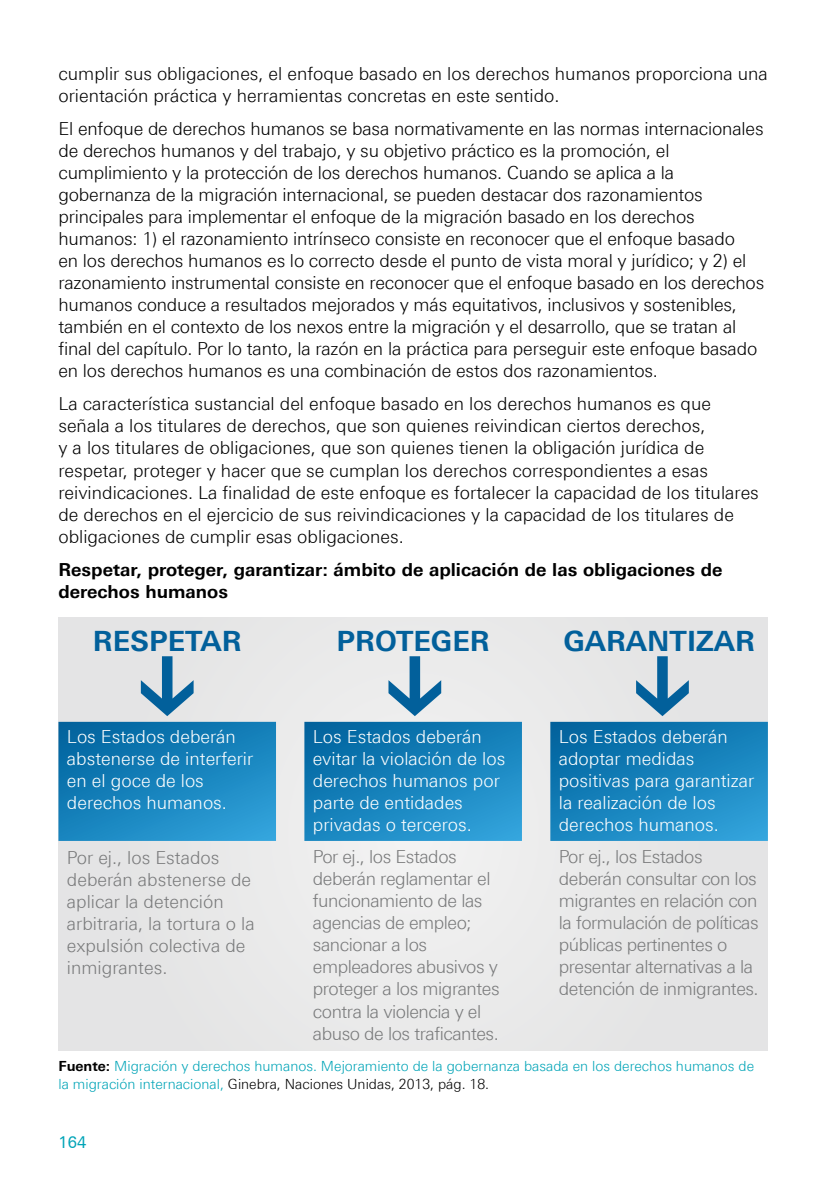
<style>
.page{position:relative;width:840px;height:1191px;background:#fff}
.page>*{position:absolute;margin:0;border:0;box-sizing:border-box;transform-origin:0 0}
.t1{font:700 28px "LT Univers Basic";color:#02609b}
.t2{font:300 18px/22px "LT Univers Basic";letter-spacing:-.01em;color:#000}
.t3{font:300 18px/22px "LT Univers Basic";letter-spacing:-.025em;color:#797a7b}
.t4{font:300 18px/22px "LT Univers Basic";color:#fff}
.t5{font:300 18px/22px "LT Univers Basic";color:#797a7b}
.t6{font:700 18px/22px "LT Univers Basic";color:#000}
.t7{font:16px "Linotype Univers Basic";color:#00a4b7}
.t8{font:300 14px/18px "LT Univers Basic";color:#00a4b7}
.s1{font-weight:700;color:#000}
.s2{color:#000}
</style>
<div class="page">
<div style="left:58px;top:617px;width:709px;height:434px;background:#e8e8e8"></div>
<svg style="left:304px;top:722px;width:217px;height:119px;background:#1782bc"></svg>
<svg style="left:550px;top:722px;width:217px;height:119px;background:#1782bc"></svg>
<svg style="left:58px;top:722px;width:218px;height:119px;background:#1882bc"></svg>
<svg style="left:141px;top:656px;width:52px;height:60px"></svg>
<svg style="left:388px;top:656px;width:53px;height:60px"></svg>
<svg style="left:636px;top:656px;width:52px;height:60px"></svg>
<p class="t2" style="left:58px;top:63px;width:710px">cumplir sus obligaciones, el enfoque basado en los derechos humanos proporciona una orientación práctica y herramientas concretas en este sentido.</p>
<p class="t2" style="left:58px;top:118px;width:707px">El enfoque de derechos humanos se basa normativamente en las normas internacionales de derechos humanos y del trabajo, y su objetivo práctico es la promoción, el cumplimiento y la protección de los derechos humanos. Cuando se aplica a la gobernanza de la migración internacional, se pueden destacar dos razonamientos principales para implementar el enfoque de la migración basado en los derechos humanos: 1) el razonamiento intrínseco consiste en reconocer que el enfoque basado<br>en los derechos humanos es lo correcto desde el punto de vista moral y jurídico; y 2) el razonamiento instrumental consiste en reconocer que el enfoque basado en los derechos humanos conduce a resultados mejorados y más equitativos, inclusivos y sostenibles, también en el contexto de los nexos entre la migración y el desarrollo, que se tratan al final del capítulo. Por lo tanto, la razón en la práctica para perseguir este enfoque basado en los derechos humanos es una combinación de estos dos razonamientos.</p>
<p class="t2" style="left:58px;top:393px;width:701px">La característica sustancial del enfoque basado en los derechos humanos es que señala a los titulares de derechos, que son quienes reivindican ciertos derechos,<br>y a los titulares de obligaciones, que son quienes tienen la obligación jurídica de respetar, proteger y hacer que se cumplan los derechos correspondientes a esas reivindicaciones. La finalidad de este enfoque es fortalecer la capacidad de los titulares de derechos en el ejercicio de sus reivindicaciones y la capacidad de los titulares de obligaciones de cumplir esas obligaciones.</p>
<p class="t6" style="left:58px;top:558px;width:665px">Respetar, proteger, garantizar: ámbito de aplicación de las obligaciones de derechos humanos</p>
<h1 class="t1" style="left:93px;top:624px;width:150px">RESPETAR</h1>
<h1 class="t1" style="left:336px;top:624px;width:154px">PROTEGER</h1>
<h1 class="t1" style="left:563px;top:624px;width:193px">GARANTIZAR</h1>
<p class="t4" style="left:67px;top:725px;width:188px">Los Estados deberán abstenerse de interferir en el goce de los derechos humanos.</p>
<p class="t5" style="left:67px;top:846px;width:189px">Por ej., los Estados deberán abstenerse de aplicar la detención arbitraria, la tortura o la expulsión colectiva de inmigrantes.</p>
<p class="t4" style="left:313px;top:725px;width:194px">Los Estados deberán evitar la violación de los derechos humanos por parte de entidades privadas o terceros.</p>
<p class="t3" style="left:313px;top:846px;width:188px">Por ej., los Estados deberán reglamentar el funcionamiento de las agencias de empleo; sancionar a los empleadores abusivos y proteger a los migrantes contra la violencia y el abuso de los traficantes.</p>
<p class="t4" style="left:558px;top:725px;width:197px">Los Estados deberán adoptar medidas positivas para garantizar la realización de los derechos humanos.</p>
<p class="t3" style="left:558px;top:846px;width:201px">Por ej., los Estados deberán consultar con los migrantes en relación con la formulación de políticas públicas pertinentes o presentar alternativas a la detención de inmigrantes.</p>
<p class="t8" style="left:58px;top:1056px;width:696px"><span class="s1">Fuente:</span> Migración y derechos humanos. Mejoramiento de la gobernanza basada en los derechos humanos de la migración internacional, <span class="s2">Ginebra, Naciones Unidas, 2013, pág. 18.</span></p>
<p class="t7" style="left:58px;top:1133px;width:29px">164</p>
</div>
